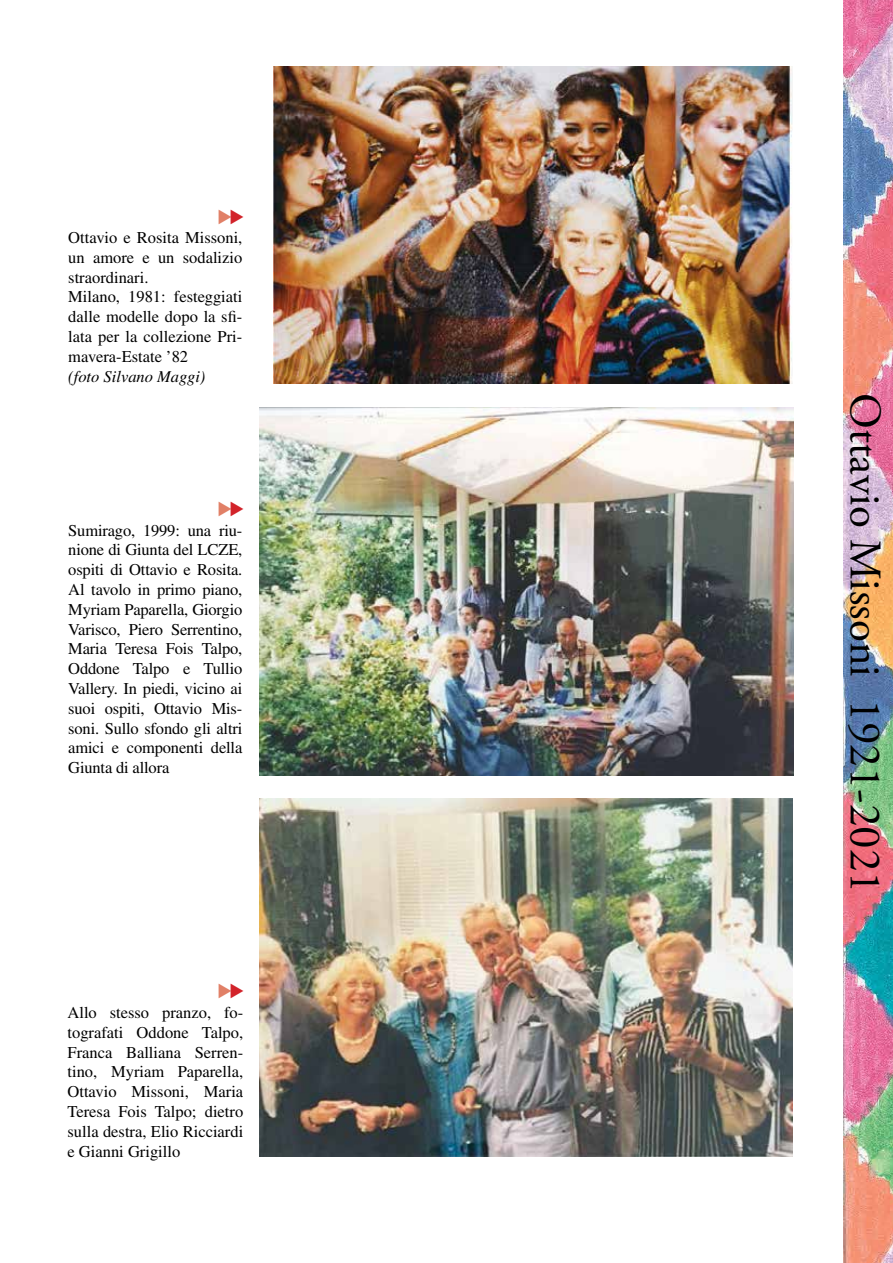
<style>
.page{position:relative;width:893px;height:1263px;background:#fff}
.page>*{position:absolute;margin:0;border:0;box-sizing:border-box;transform-origin:0 0}
.t1{font:45px "Adobe Garamond Pro";color:#000}
.t2{font:16.5px/19.8px "Times LT Std";color:#000;text-align:justify}
.t3{font:italic 16.5px "Times LT Std";color:#000}
</style>
<div class="page">
<img style="left:844px;top:0;width:49px;height:1263px">
<img style="left:273px;top:67px;width:519px;height:317px">
<img style="left:260px;top:407px;width:534px;height:368px">
<img style="left:260px;top:798px;width:532px;height:359px">
<p class="t2" style="left:68px;top:228px;width:176px;text-align:left">Ottavio e Rosita Missoni, un amore e un sodalizio straordinari.<br>Milano, 1981: festeggiati dalle modelle dopo la sfi&shy;lata per la collezione Pri&shy;mavera-Estate ’82</p>
<p class="t3" style="left:68px;top:367px;width:139px">(foto Silvano Maggi)</p>
<p class="t2" style="left:68px;top:520px;width:176px">Sumirago, 1999: una riu&shy;nione di Giunta del LCZE, ospiti di Ottavio e Rosita.<br>Al tavolo in primo piano, Myriam Paparella, Giorgio Varisco, Piero Serrentino, Maria Teresa Fois Talpo, Oddone Talpo e Tullio Vallery. In piedi, vicino ai suoi ospiti, Ottavio Mis&shy;soni. Sullo sfondo gli altri amici e componenti della Giunta di allora</p>
<p class="t2" style="left:68px;top:1002px;width:177px">Allo stesso pranzo, fo&shy;tografati Oddone Talpo, Franca Balliana Serren&shy;tino, Myriam Paparella, Ottavio Missoni, Maria Teresa Fois Talpo; dietro sulla destra, Elio Ricciardi e Gianni Grigillo</p>
<h1 class="t1" style="left:892px;top:393px;width:502px;rotate:90deg">Ottavio Missoni 1921-2021</h1>
</div>
